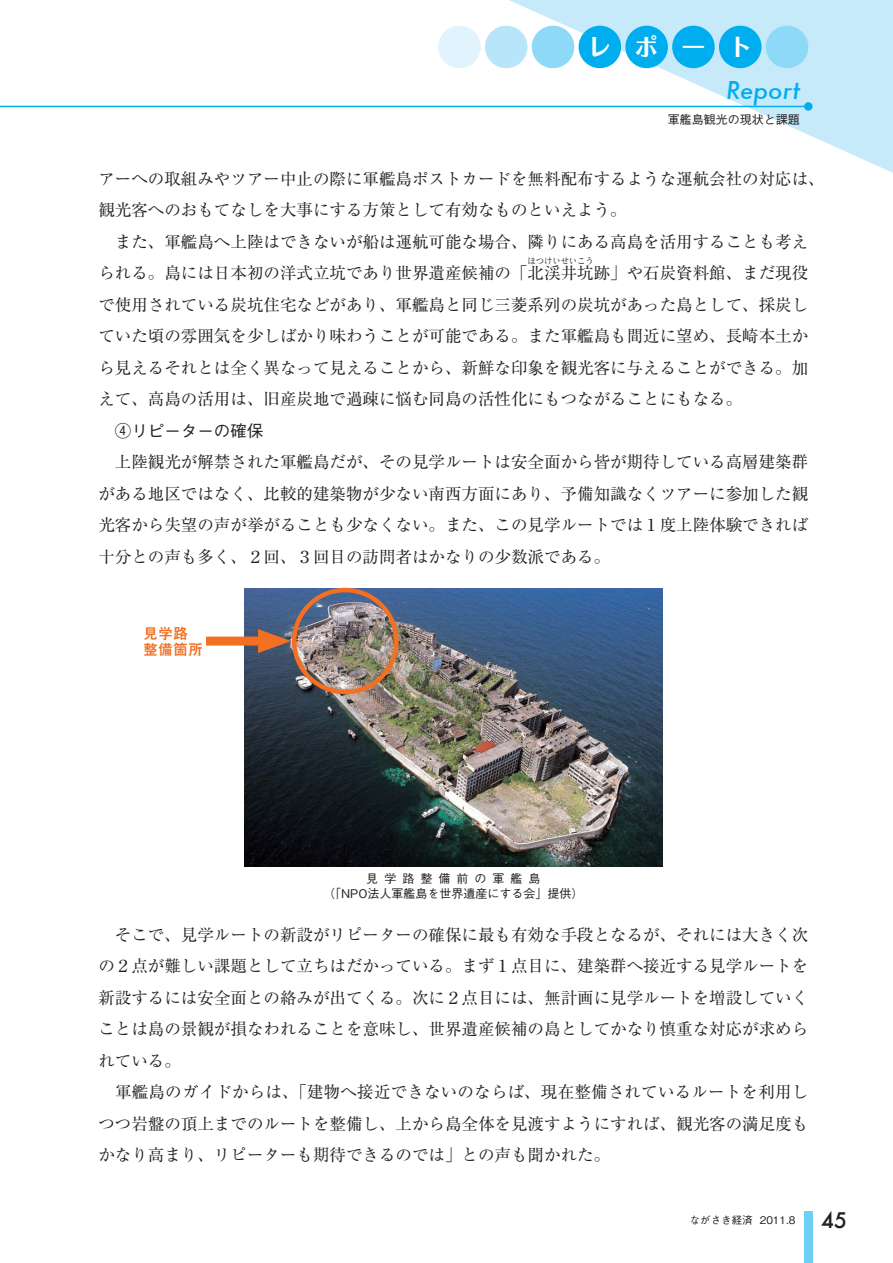
<style>
.page{position:relative;width:893px;height:1263px;background:#fff}
.page>*{position:absolute;margin:0;border:0;box-sizing:border-box;transform-origin:0 0}
.t1{font:italic 500 24px "Futura";color:#00aeef}
.t2{font:24px "Folk Pro Bold 90 pv RKSJ H";color:#fff}
.t3{font:16.5px/31.5px "Ryumin Pro Regular 90 pv RKSJ H";color:#231f20}
.t4{font:15px/16.5px "Mi Go MB1 Std De Bold 90 pv RKSJ H";color:#f36f21}
.t5{font:12px/15px "Gothic BBB Pro Medium 90 pv RKSJ H";color:#231f20;text-align:center}
.t6{font:10.5px "Gothic BBB Pro Medium 90 pv RKSJ H";color:#231f20}
.t7{font:8.25px "Ryumin Pro Regular 90 pv RKSJ H";color:#231f20}
.s1{font-family:"Gothic BBB Pro Medium 90 pv RKSJ H"}
.s2{font-family:"Futura";font-weight:500;font-size:21px}
</style>
<div class="page">
<svg style="left:480px;top:0;width:412px;height:172px"></svg>
<div style="left:765px;top:26px;width:43px;height:42px;background:#8ed8f8;border-radius:50%"></div>
<div style="left:719px;top:26px;width:42px;height:42px;background:#00aeef;border-radius:50%"></div>
<div style="left:672px;top:26px;width:42px;height:42px;background:#00aeef;border-radius:50%"></div>
<div style="left:625px;top:26px;width:43px;height:42px;background:#00aeef;border-radius:50%"></div>
<div style="left:578px;top:26px;width:43px;height:42px;background:#00aeef;border-radius:50%"></div>
<div style="left:531px;top:26px;width:43px;height:42px;background:#8ed8f8;border-radius:50%"></div>
<div style="left:485px;top:26px;width:42px;height:42px;background:#b9e5fb;border-radius:50%"></div>
<div style="left:438px;top:26px;width:42px;height:42px;background:#e1f4fd;border-radius:50%"></div>
<div style="left:804px;top:102px;width:8px;height:9px;background:#00aeef;border-radius:50%"></div>
<hr style="left:0;top:106px;width:808px;height:1px;background:#00aeef">
<div style="left:804px;top:1212px;width:8px;height:51px;background:#6dcff6"></div>
<img style="left:244px;top:589px;width:418px;height:277px">
<div style="left:292px;top:588px;width:106px;height:106px;border:4px solid #f36f21;border-radius:50%"></div>
<div style="left:206px;top:637px;width:66px;height:9px;background:#f36f21"></div>
<svg style="left:258px;top:629px;width:33px;height:24px"></svg>
<p class="t2" style="left:634px;top:38px;width:72px">ポ ー</p>
<p class="t2" style="left:588px;top:38px;width:25px">レ</p>
<p class="t2" style="left:728px;top:38px;width:25px">ト</p>
<p class="t1" style="left:726px;top:74px;width:75px">Report</p>
<p class="t5" style="left:667px;top:113px;width:133px">軍艦島観光の現状と課題</p>
<p class="t3" style="left:98px;top:165px;width:727px">アーへの取組みやツアー中止の際に軍艦島ポストカードを無料配布するような運航会社の対応は、観光客へのおもてなしを大事にする方策として有効なものといえよう。<br>　また、軍艦島へ上陸はできないが船は運航可能な場合、隣りにある高島を活用することも考えられる。島には日本初の洋式立坑であり世界遺産候補の「北渓井坑跡」や石炭資料館、まだ現役</p>
<p class="t7" style="left:527px;top:258px;width:67px">ほつけいせいこう</p>
<p class="t3" style="left:98px;top:291px;width:711px">で使用されている炭坑住宅などがあり、軍艦島と同じ三菱系列の炭坑があった島として、採炭していた頃の雰囲気を少しばかり味わうことが可能である。また軍艦島も間近に望め、長崎本土から見えるそれとは全く異なって見えることから、新鮮な印象を観光客に与えることができる。加えて、高島の活用は、旧産炭地で過疎に悩む同島の活性化にもつながることにもなる。<br><span class="s1">　④リピーターの確保<br></span>　上陸観光が解禁された軍艦島だが、その見学ルートは安全面から皆が期待している高層建築群がある地区ではなく、比較的建築物が少ない南西方面にあり、予備知識なくツアーに参加した観光客から失望の声が挙がることも少なくない。また、この見学ルートでは１度上陸体験できれば十分との声も多く、２回、３回目の訪問者はかなりの少数派である。</p>
<p class="t4" style="left:143px;top:627px;width:61px">見学路整備箇所</p>
<p class="t5" style="left:323px;top:873px;width:262px">見学路整備前の軍艦島<br>（「NPO法人軍艦島を世界遺産にする会」提供）</p>
<p class="t3" style="left:98px;top:921px;width:711px">　そこで、見学ルートの新設がリピーターの確保に最も有効な手段となるが、それには大きく次の２点が難しい課題として立ちはだかっている。まず１点目に、建築群へ接近する見学ルートを新設するには安全面との絡みが出てくる。次に２点目には、無計画に見学ルートを増設していくことは島の景観が損なわれることを意味し、世界遺産候補の島としてかなり慎重な対応が求められている。<br>　軍艦島のガイドからは、「建物へ接近できないのならば、現在整備されているルートを利用しつつ岩盤の頂上までのルートを整備し、上から島全体を見渡すようにすれば、観光客の満足度もかなり高まり、リピーターも期待できるのでは」との声も聞かれた。</p>
<p class="t6" style="left:689px;top:1217px;width:159px">ながさき経済 2011.8 <span class="s2">45</span></p>
</div>
